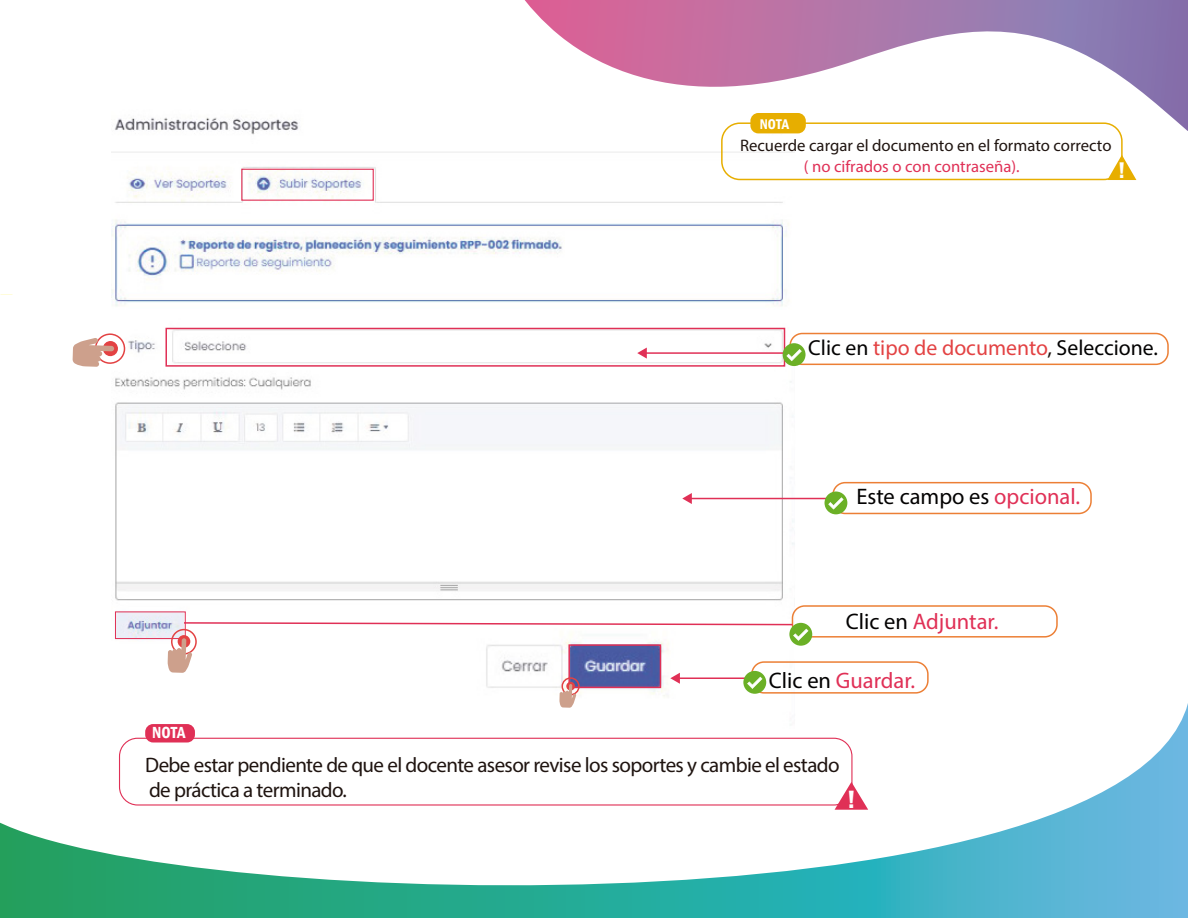
<style>
.page{position:relative;width:1188px;height:918px;background:#fff}
.page>*{position:absolute;margin:0;border:0;box-sizing:border-box;transform-origin:0 0}
.t1{font:600 condensed 25.8px "Franklin Gothic";color:#fff;scale:1.05 1}
.t2{font:600 condensed 23.25px "Franklin Gothic";color:#fff}
.t3{font:22.5px "Myriad Pro";color:#e03056}
.t4{font:22.5px "Myriad Pro";color:#030202}
.t5{font:21.75px "Myriad Pro";color:#030202}
.t6{font:21px/25.2px "Myriad Pro";letter-spacing:-.03em;color:#1f1410}
.t7{font:16.65px "Myriad Pro";color:#1f1410}
.t8{font:16.65px "Myriad Pro";color:#e03056}
.t9{font:600 condensed 16.5px "Franklin Gothic";color:#fff}
.t10{font:600 condensed 14.4px "Franklin Gothic";color:#fff}
.s1{color:#e34243}
.s2{color:#1f1410}
.s3{color:#e03056}
.s4{color:#030202}
</style>
<div class="page">
<svg style="left:524px;top:0;width:664px;height:131px"></svg>
<svg style="left:0;top:686px;width:1188px;height:232px"></svg>
<img style="left:112px;top:110px;width:684px;height:619px">
<div style="left:94px;top:333px;width:32px;height:31px;border:2px solid #e34243;border-radius:50%"></div>
<svg style="left:103px;top:341px;width:15px;height:15px"></svg>
<svg style="left:73px;top:338px;width:41px;height:29px"></svg>
<div style="left:165px;top:328px;width:620px;height:39px;border:2px solid #e03056"></div>
<div style="left:115px;top:611px;width:71px;height:28px;border:1px solid #e03056"></div>
<div style="left:750px;top:113px;width:56px;height:20px;background:#e7ae00;border-radius:8px"></div>
<div style="left:721px;top:122px;width:402px;height:58px;border:2px solid #e7ae00;border-radius:18px"></div>
<svg style="left:1107px;top:155px;width:29px;height:25px"></svg>
<hr style="left:640px;top:352px;width:152px;height:2px;background:#e03056">
<svg style="left:637px;top:348px;width:10px;height:11px"></svg>
<div style="left:832px;top:482px;width:260px;height:32px;border:2px solid #ec7f35;border-radius:12px"></div>
<hr style="left:685px;top:498px;width:153px;height:1px;background:#e03056">
<svg style="left:682px;top:493px;width:10px;height:11px"></svg>
<div style="left:825px;top:492px;width:22px;height:22px;background:#6bb026;border-radius:50%"></div>
<svg style="left:828px;top:497px;width:16px;height:13px"></svg>
<div style="left:792px;top:605px;width:266px;height:33px;border:2px solid #ec7f35;border-radius:12px"></div>
<div style="left:789px;top:623px;width:23px;height:23px;background:#6bb026;border-radius:50%"></div>
<div style="left:751px;top:661px;width:178px;height:33px;border:2px solid #ec7f35;border-radius:12px"></div>
<div style="left:789px;top:333px;width:380px;height:32px;border:2px solid #ec7f35;border-radius:12px"></div>
<div style="left:783px;top:343px;width:23px;height:23px;background:#6bb026;border-radius:50%"></div>
<svg style="left:786px;top:349px;width:16px;height:12px"></svg>
<div style="left:241px;top:169px;width:133px;height:32px;border:1px solid #e03056"></div>
<div style="left:145px;top:724px;width:50px;height:18px;background:#e03056;border-radius:8px"></div>
<div style="left:119px;top:738px;width:734px;height:68px;border:1px solid #e03056;border-radius:18px"></div>
<svg style="left:835px;top:782px;width:33px;height:28px"></svg>
<svg style="left:168px;top:617px;width:640px;height:91px"></svg>
<p class="t10" style="left:760px;top:114px;width:31px">NOTA</p>
<p class="t7" style="left:740px;top:136px;width:373px">Recuerde cargar el documento en el formato correcto</p>
<p class="t8" style="left:804px;top:156px;width:217px">( no cifrados o con contraseña).</p>
<p class="t2" style="left:1118px;top:155px;width:9px">!</p>
<p class="t5" style="left:808px;top:334px;width:351px">Clic en <span class="s1">tipo de documento</span><span class="s2">,</span> Seleccione.</p>
<p class="t4" style="left:856px;top:483px;width:225px">Este campo es <span class="s3">opcional.</span></p>
<p class="t3" style="left:846px;top:608px;width:154px"><span class="s4">Clic en</span> Adjuntar.</p>
<p class="t3" style="left:769px;top:667px;width:148px"><span class="s4">Clic en</span> Guardar.</p>
<p class="t9" style="left:152px;top:722px;width:35px">NOTA</p>
<p class="t6" style="left:145px;top:752px;width:696px">Debe estar pendiente de que el docente asesor revise los soportes y cambie el estado de práctica a terminado.</p>
<p class="t1" style="left:847px;top:782px;width:10px">!</p>
</div>
